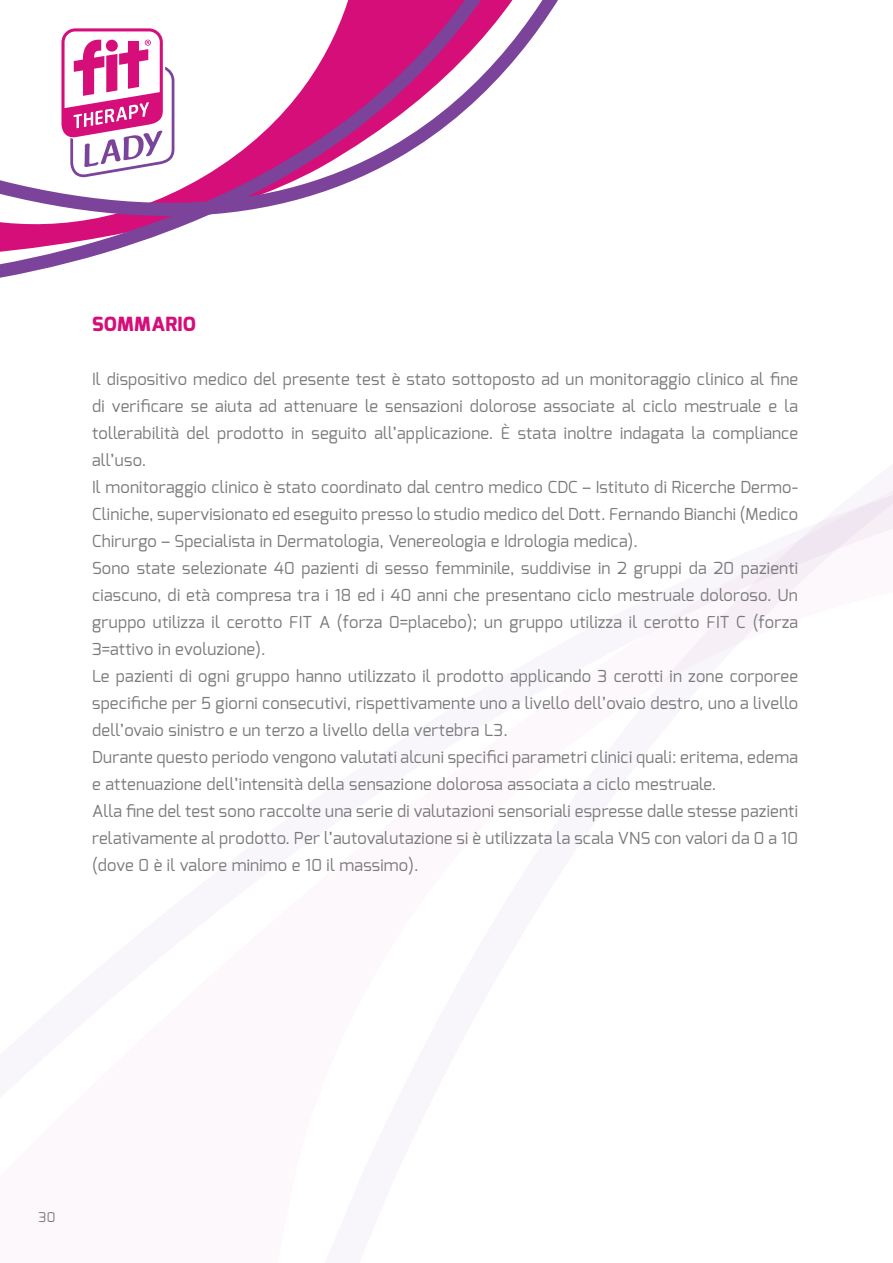
<style>
.page{position:relative;width:893px;height:1263px;background:#fff}
.page>*{position:absolute;margin:0;border:0;box-sizing:border-box;transform-origin:0 0}
.t1{font:800 19.5px "Exo";letter-spacing:.015em;color:#d50e7a}
.t2{font:16.5px/27px "Exo";letter-spacing:.015em;color:#79797a}
.t3{font:13.5px "Exo";color:#79797a}
</style>
<div class="page">
<svg style="left:645px;top:491px;width:248px;height:192px"></svg>
<svg style="left:0;top:0;width:558px;height:278px"></svg>
<svg style="left:61px;top:28px;width:113px;height:149px"></svg>
<p class="t1" style="left:92px;top:311px;width:105px">SOMMARIO</p>
<p class="t2" style="left:92px;top:365px;width:707px">Il dispositivo medico del presente test è stato sottoposto ad un monitoraggio clinico al fine di verificare se aiuta ad attenuare le sensazioni dolorose associate al ciclo mestruale e la tollerabilità del prodotto in seguito all’applicazione. È stata inoltre indagata la compliance all’uso.<br>Il monitoraggio clinico è stato coordinato dal centro medico CDC – Istituto di Ricerche Dermo-Cliniche, supervisionato ed eseguito presso lo studio medico del Dott. Fernando Bianchi (Medico Chirurgo – Specialista in Dermatologia, Venereologia e Idrologia medica).<br>Sono state selezionate 40 pazienti di sesso femminile, suddivise in 2 gruppi da 20 pazienti ciascuno, di età compresa tra i 18 ed i 40 anni che presentano ciclo mestruale doloroso. Un gruppo utilizza il cerotto FIT A (forza 0=placebo); un gruppo utilizza il cerotto FIT C (forza 3=attivo in evoluzione).<br>Le pazienti di ogni gruppo hanno utilizzato il prodotto applicando 3 cerotti in zone corporee specifiche per 5 giorni consecutivi, rispettivamente uno a livello dell’ovaio destro, uno a livello dell’ovaio sinistro e un terzo a livello della vertebra L3.<br>Durante questo periodo vengono valutati alcuni specifici parametri clinici quali: eritema, edema e attenuazione dell’intensità della sensazione dolorosa associata a ciclo mestruale.<br>Alla fine del test sono raccolte una serie di valutazioni sensoriali espresse dalle stesse pazienti relativamente al prodotto. Per l’autovalutazione si è utilizzata la scala VNS con valori da 0 a 10 (dove 0 è il valore minimo e 10 il massimo).</p>
<p class="t3" style="left:39px;top:1208px;width:18px">30</p>
</div>
